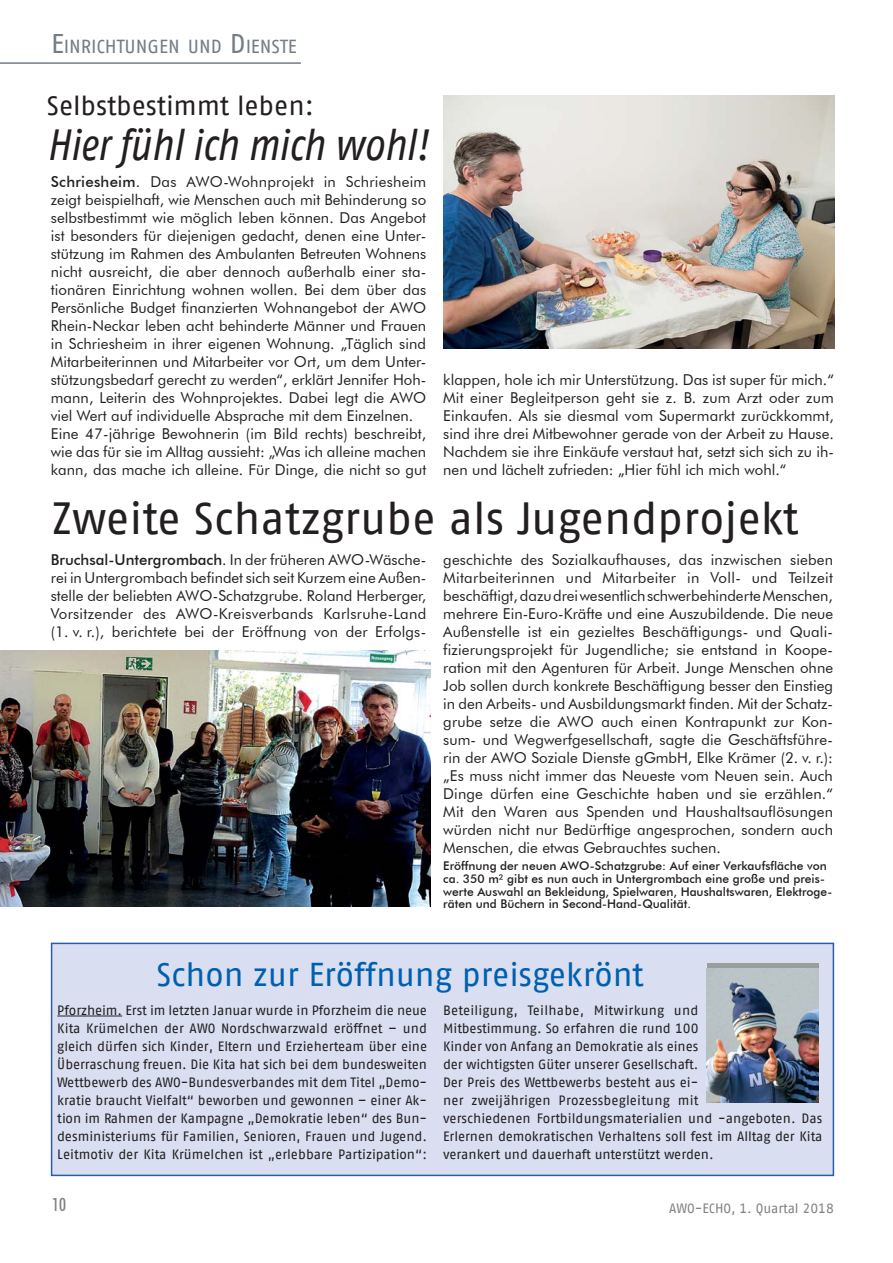
<style>
.page{position:relative;width:893px;height:1263px;background:#fff}
.page>*{position:absolute;margin:0;border:0;box-sizing:border-box;transform-origin:0 0}
.t1{font:45px "AWO Fago Office";color:#231f20}
.t2{font:italic 43.5px "AWO Fago Cond";color:#231f20}
.t3{font:33px "AWO Fago Office";color:#0060af}
.t4{font:27px "AWO Fago Office";color:#231f20}
.t5{font:18.9px "AWO Fago Office";color:#747c84}
.t6{font:500 condensed 18px "Futura BT";color:#808285}
.t7{font:15px/18px "Futura BT";color:#231f20;text-align:justify}
.t8{font:13.5px/18px "AWO Fago Office";color:#231f20;text-align:justify}
.t9{font:13.5px "AWO Fago Office";color:#808285}
.t10{font:500 12px/12.8px "Futura BT";color:#231f20}
.s1{font-size:27px}
.s2{font-weight:500}
</style>
<div class="page">
<hr style="left:0;top:62px;width:301px;height:2px;background:#747c84">
<div style="left:52px;top:943px;width:781px;height:232px;background:#d9dff1"></div>
<div style="left:51px;top:943px;width:783px;height:233px;border:2px solid #295caa"></div>
<img style="left:0;top:650px;width:431px;height:257px">
<img style="left:444px;top:95px;width:390px;height:254px">
<hr style="left:57px;top:1016px;width:65px;height:1px;background:#231f20">
<div style="left:707px;top:963px;width:111px;height:139px;background:linear-gradient(to right,#9b9d9e,#9b9d9e)"></div>
<img style="left:707px;top:969px;width:111px;height:133px">
<p class="t5" style="left:51px;top:35px;width:247px"><span class="s1">E</span>INRICHTUNGEN UND <span class="s1">D</span>IENSTE</p>
<h3 class="t4" style="left:47px;top:91px;width:269px">Selbstbestimmt leben:</h3>
<h2 class="t2" style="left:47px;top:120px;width:383px">Hier fühl ich mich wohl!</h2>
<p class="t7" style="left:51px;top:172px;width:377px;text-align:left"><span class="s2">Schriesheim.</span> Das AWO-Wohnprojekt in Schriesheim zeigt beispielhaft, wie Menschen auch mit Behinderung so selbstbestimmt wie möglich leben können. Das Angebot ist besonders für diejenigen gedacht, denen eine Unter&shy;stützung im Rahmen des Ambulanten Betreuten Wohnens nicht ausreicht, die aber dennoch außerhalb einer sta&shy;tionären Einrichtung wohnen wollen. Bei dem über das Persönliche Budget finanzierten Wohnangebot der AWO Rhein-Neckar leben acht behinderte Männer und Frauen in Schriesheim in ihrer eigenen Wohnung. „Täglich sind Mitarbeiterinnen und Mitarbeiter vor Ort, um dem Unter&shy;stützungsbedarf gerecht zu werden“, erklärt Jennifer Hoh&shy;mann, Leiterin des Wohnprojektes. Dabei legt die AWO viel Wert auf individuelle Absprache mit dem Einzelnen.<br>Eine 47-jährige Bewohnerin (im Bild rechts) beschreibt, wie das für sie im Alltag aussieht: „Was ich alleine machen kann, das mache ich alleine. Für Dinge, die nicht so gut</p>
<p class="t7" style="left:443px;top:370px;width:392px">klappen, hole ich mir Unterstützung. Das ist super für mich.“ Mit einer Begleitperson geht sie z. B. zum Arzt oder zum Einkaufen. Als sie diesmal vom Supermarkt zurückkommt, sind ihre drei Mitbewohner gerade von der Arbeit zu Hause.<br>Nachdem sie ihre Einkäufe verstaut hat, setzt sich sich zu ih&shy;nen und lächelt zufrieden: „Hier fühl ich mich wohl.“</p>
<h1 class="t1" style="left:52px;top:492px;width:748px">Zweite Schatzgrube als Jugendprojekt</h1>
<p class="t7" style="left:443px;top:550px;width:391px">geschichte des Sozialkaufhauses, das inzwischen sieben Mitarbeiterinnen und Mitarbeiter in Voll- und Teilzeit beschäftigt, dazu drei wesentlich schwerbehinderte Menschen, mehrere Ein-Euro-Kräfte und eine Auszubildende. Die neue Außenstelle ist ein gezieltes Beschäftigungs- und Quali&shy;fizierungsprojekt für Jugendliche; sie entstand in Koope&shy;ration mit den Agenturen für Arbeit. Junge Menschen ohne Job sollen durch konkrete Beschäftigung besser den Einstieg in den Arbeits- und Ausbildungsmarkt finden. Mit der Schatz&shy;grube setze die AWO auch einen Kontrapunkt zur Kon&shy;sum- und Wegwerfgesellschaft, sagte die Geschäftsführe&shy;rin der AWO Soziale Dienste gGmbH, Elke Krämer (2. v. r.): „Es muss nicht immer das Neueste vom Neuen sein. Auch Dinge dürfen eine Geschichte haben und sie erzählen.“ Mit den Waren aus Spenden und Haushaltsauflösungen würden nicht nur Bedürftige angesprochen, sondern auch Menschen, die etwas Gebrauchtes suchen.</p>
<p class="t10" style="left:443px;top:859px;width:391px">Eröffnung der neuen AWO-Schatzgrube: Auf einer Verkaufsfläche von ca. 350 m² gibt es nun auch in Untergrombach eine große und preis&shy;werte Auswahl an Bekleidung, Spielwaren, Haushaltswaren, Elektroge&shy;räten und Büchern in Second-Hand-Qualität.</p>
<p class="t7" style="left:51px;top:550px;width:377px"><span class="s2">Bruchsal-Untergrombach</span>. In der früheren AWO-Wäsche&shy;rei in Untergrombach befindet sich seit Kurzem eine Außen&shy;stelle der beliebten AWO-Schatzgrube. Roland Herberger, Vorsitzender des AWO-Kreisverbands Karlsruhe-Land (1. v. r.), berichtete bei der Eröffnung von der Erfolgs-</p>
<h3 class="t3" style="left:156px;top:956px;width:489px">Schon zur Eröffnung preisgekrönt</h3>
<p class="t8" style="left:57px;top:1001px;width:371px">Pforzheim. Erst im letzten Januar wurde in Pforzheim die neue Kita Krümelchen der AWO Nordschwarzwald eröffnet – und gleich dürfen sich Kinder, Eltern und Erzieherteam über eine Überraschung freuen. Die Kita hat sich bei dem bundesweiten Wettbewerb des AWO-Bundesverbandes mit dem Titel „Demo&shy;kratie braucht Vielfalt“ beworben und gewonnen – einer Ak&shy;tion im Rahmen der Kampagne „Demokratie leben“ des Bun&shy;desministeriums für Familien, Senioren, Frauen und Jugend.<br>Leitmotiv der Kita Krümelchen ist „erlebbare Partizipation“:</p>
<p class="t8" style="left:443px;top:1001px;width:381px;text-align:left">Beteiligung, Teilhabe, Mitwirkung und<br>Mitbestimmung. So erfahren die rund 100<br>Kinder von Anfang an Demokratie als eines<br>der wichtigsten Güter unserer Gesellschaft.<br>Der Preis des Wettbewerbs besteht aus ei-<br>ner zweijährigen Prozessbegleitung mit<br>verschiedenen Fortbildungsmaterialien und -angeboten. Das Erlernen demokratischen Verhaltens soll fest im Alltag der Kita verankert und dauerhaft unterstützt werden.</p>
<p class="t6" style="left:52px;top:1193px;width:15px">10</p>
<p class="t9" style="left:669px;top:1200px;width:166px">AWO-ECHO, 1. Quartal 2018</p>
</div>
